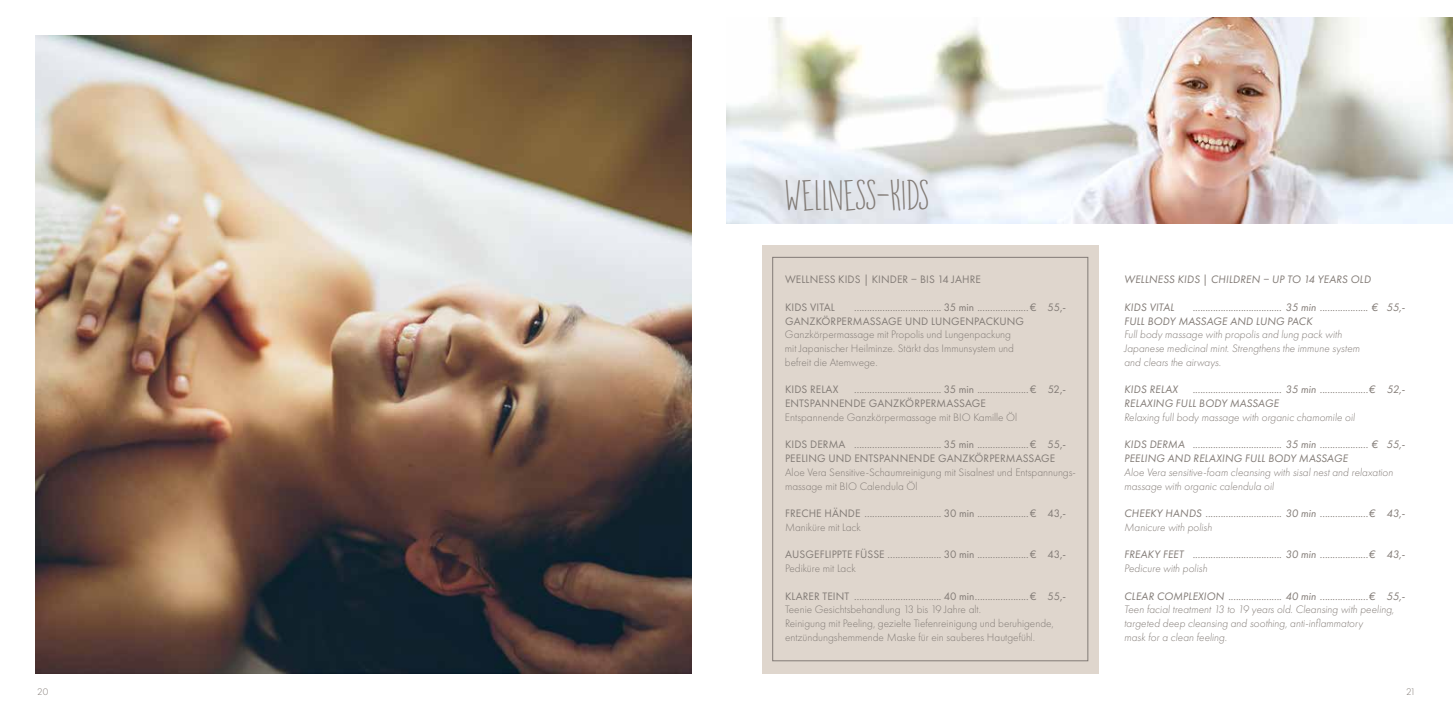
<style>
.page{position:relative;width:1453px;height:709px;background:#fff}
.page>*{position:absolute;margin:0;border:0;box-sizing:border-box;transform-origin:0 0}
.t1{font:37.5px "DK Mango Smoothie";color:#827b76}
.t2{font:11.25px/13.8px "Futura PT";letter-spacing:.01em;color:#827b76}
.t3{font:italic 11.25px/13.8px "Futura PT";letter-spacing:.01em;color:#827b76}
.t4{font:300 11.25px/13.8px "Futura PT";color:#827b76}
.t5{font:italic 300 11.25px/13.8px "Futura PT";color:#827b76}
.t6{font:300 10px "Futura PT";color:#827b76}
</style>
<div class="page">
<img style="left:726px;top:18px;width:727px;height:206px">
<img style="left:35px;top:35px;width:656px;height:638px">
<div style="left:762px;top:244px;width:336px;height:429px;background:#dfd6cd"></div>
<div style="left:772px;top:257px;width:316px;height:404px;border:1px solid #827b76"></div>
<h1 class="t1" style="left:785px;top:173px;width:146px">WELLNESS-KIDS</h1>
<p class="t2" style="left:785px;top:273px;width:197px">WELLNESS KIDS | KINDER – BIS 14 JAHRE</p>
<p class="t2" style="left:785px;top:300px;width:51px">KIDS VITAL</p>
<p class="t2" style="left:785px;top:300px;width:283px;text-indent:69px">.................................. 35 min ....................€ 55,-<br>GANZKÖRPERMASSAGE UND LUNGENPACKUNG</p>
<p class="t4" style="left:785px;top:328px;width:231px">Ganzkörpermassage mit Propolis und Lungenpackung mit Japanischer Heilminze. Stärkt das Immunsystem und befreit die Atemwege.</p>
<p class="t2" style="left:785px;top:382px;width:55px">KIDS RELAX</p>
<p class="t2" style="left:785px;top:382px;width:283px;text-indent:69px">.................................. 35 min ....................€ 52,-<br>ENTSPANNENDE GANZKÖRPERMASSAGE</p>
<p class="t4" style="left:785px;top:410px;width:234px">Entspannende Ganzkörpermassage mit BIO Kamille Öl</p>
<p class="t2" style="left:785px;top:437px;width:283px">KIDS DERMA .................................. 35 min ....................€ 55,-<br>PEELING UND ENTSPANNENDE GANZKÖRPERMASSAGE</p>
<p class="t4" style="left:785px;top:465px;width:292px">Aloe Vera Sensitive-Schaumreinigung mit Sisalnest und Entspannungs&shy;massage mit BIO Calendula Öl</p>
<p class="t2" style="left:785px;top:506px;width:283px">FRECHE HÄNDE .............................. 30 min ....................€ 43,-</p>
<p class="t4" style="left:785px;top:520px;width:78px">Maniküre mit Lack</p>
<p class="t2" style="left:785px;top:547px;width:283px">AUSGEFLIPPTE FÜSSE ..................... 30 min ....................€ 43,-</p>
<p class="t4" style="left:785px;top:561px;width:72px">Pediküre mit Lack</p>
<p class="t2" style="left:785px;top:589px;width:283px">KLARER TEINT .................................. 40 min.....................€ 55,-</p>
<p class="t4" style="left:785px;top:603px;width:270px">Teenie Gesichtsbehandlung 13 bis 19 Jahre alt.<br>Reinigung mit Peeling, gezielte Tiefenreinigung und beruhigende, entzündungshemmende Maske für ein sauberes Hautgefühl.</p>
<p class="t3" style="left:1124px;top:272px;width:248px">WELLNESS KIDS | CHILDREN – UP TO 14 YEARS OLD</p>
<p class="t3" style="left:1124px;top:300px;width:52px">KIDS VITAL</p>
<p class="t3" style="left:1124px;top:300px;width:282px;text-indent:69px">................................... 35 min ................... € 55,-<br>FULL BODY MASSAGE AND LUNG PACK</p>
<p class="t5" style="left:1124px;top:328px;width:237px">Full body massage with propolis and lung pack with<br>Japanese medicinal mint. Strengthens the immune system and clears the airways.</p>
<p class="t3" style="left:1124px;top:382px;width:55px">KIDS RELAX</p>
<p class="t3" style="left:1124px;top:382px;width:282px;text-indent:69px">................................... 35 min ...................€ 52,-<br>RELAXING FULL BODY MASSAGE</p>
<p class="t5" style="left:1124px;top:410px;width:232px">Relaxing full body massage with organic chamomile oil</p>
<p class="t3" style="left:1124px;top:437px;width:282px">KIDS DERMA ................................... 35 min ................... € 55,-<br>PEELING AND RELAXING FULL BODY MASSAGE</p>
<p class="t5" style="left:1124px;top:465px;width:270px">Aloe Vera sensitive-foam cleansing with sisal nest and relaxation massage with organic calendula oil</p>
<p class="t3" style="left:1124px;top:506px;width:282px">CHEEKY HANDS .............................. 30 min ...................€ 43,-</p>
<p class="t5" style="left:1124px;top:520px;width:90px">Manicure with polish</p>
<p class="t3" style="left:1124px;top:547px;width:282px">FREAKY FEET ................................... 30 min ...................€ 43,-</p>
<p class="t5" style="left:1124px;top:561px;width:85px">Pedicure with polish</p>
<p class="t3" style="left:1124px;top:589px;width:282px">CLEAR COMPLEXION ..................... 40 min ...................€ 55,-</p>
<p class="t5" style="left:1124px;top:603px;width:271px">Teen facial treatment 13 to 19 years old. Cleansing with peeling, targeted deep cleansing and soothing, anti-inflammatory<br>mask for a clean feeling.</p>
<p class="t6" style="left:37px;top:686px;width:12px">20</p>
<p class="t6" style="left:1406px;top:686px;width:11px">21</p>
</div>
